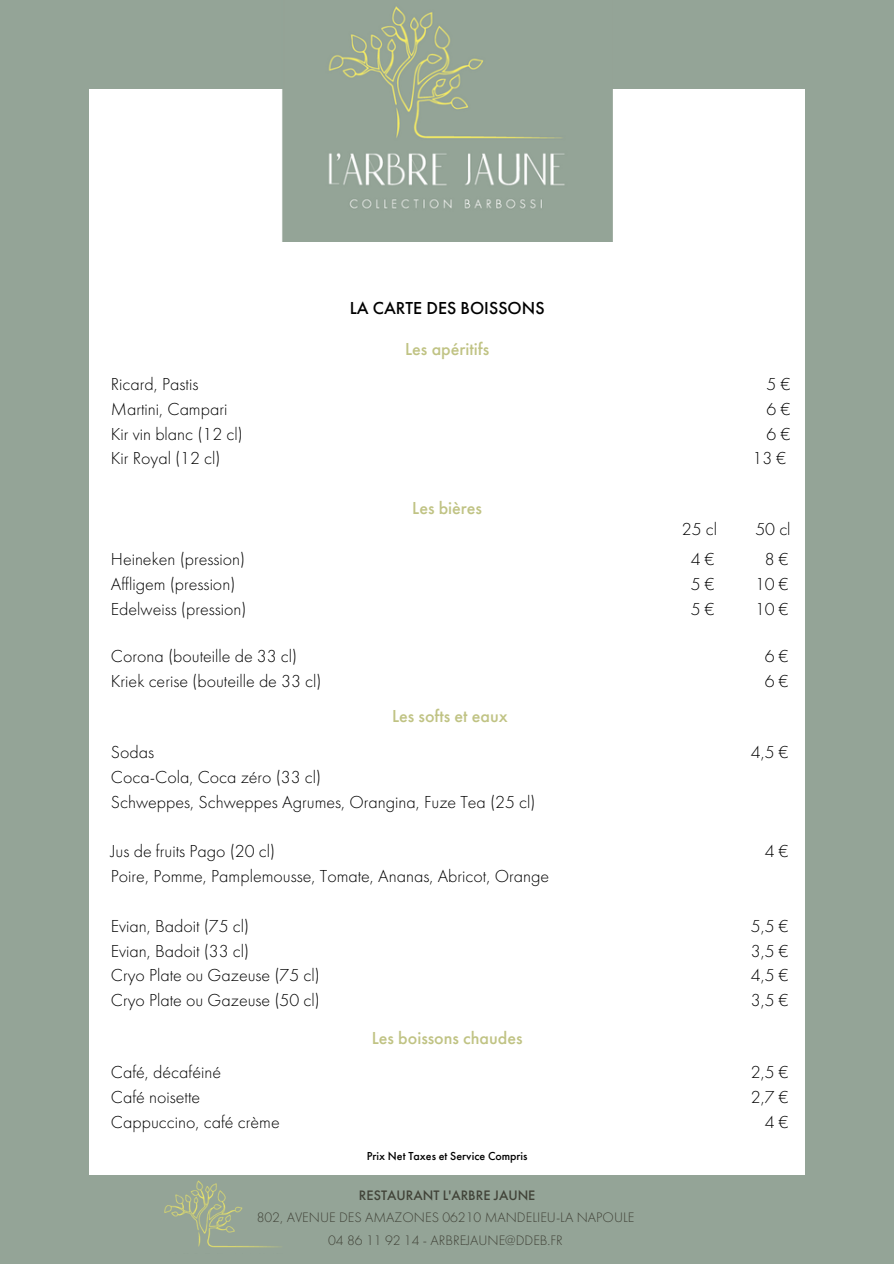
<style>
.page{position:relative;width:894px;height:1264px;background:#fff}
.page>*{position:absolute;margin:0;border:0;box-sizing:border-box;transform-origin:0 0}
.t1{font:300 18px "Futura PT";color:#000}
.t2{font:500 18px "Futura PT";color:#c0c384}
.t3{font:500 18px "Futura PT";color:#000}
.t4{font:300 14.25px "Futura PT";color:#414338}
.t5{font:500 14.25px "Futura PT";color:#414338}
.t6{font:500 12px "Futura PT";color:#000}
</style>
<div class="page">
<div style="left:0;top:0;width:893px;height:1263px;background:#94a497"></div>
<div style="left:89px;top:89px;width:715px;height:1086px;background:#fff"></div>
<img style="left:282px;top:6px;width:330px;height:235px">
<img style="left:164px;top:1180px;width:115px;height:68px">
<p class="t1" style="left:111px;top:372px;width:89px">Ricard, Pastis</p>
<p class="t1" style="left:111px;top:397px;width:118px">Martini, Campari</p>
<p class="t1" style="left:111px;top:422px;width:133px">Kir vin blanc (12 cl)</p>
<p class="t1" style="left:111px;top:446px;width:111px">Kir Royal (12 cl)</p>
<p class="t1" style="left:111px;top:547px;width:136px">Heineken (pression)</p>
<p class="t1" style="left:111px;top:572px;width:126px">Affligem (pression)</p>
<p class="t1" style="left:111px;top:597px;width:137px">Edelweiss (pression)</p>
<p class="t1" style="left:111px;top:644px;width:188px">Corona (bouteille de 33 cl)</p>
<p class="t1" style="left:111px;top:669px;width:212px">Kriek cerise (bouteille de 33 cl)</p>
<p class="t3" style="left:349px;top:296px;width:196px">LA CARTE DES BOISSONS</p>
<p class="t2" style="left:405px;top:338px;width:85px">Les apéritifs</p>
<p class="t2" style="left:412px;top:496px;width:71px">Les bières</p>
<p class="t2" style="left:392px;top:704px;width:117px">Les softs et eaux</p>
<p class="t1" style="left:111px;top:740px;width:45px">Sodas</p>
<p class="t1" style="left:111px;top:765px;width:212px">Coca-Cola, Coca zéro (33 cl)</p>
<p class="t1" style="left:111px;top:790px;width:426px">Schweppes, Schweppes Agrumes, Orangina, Fuze Tea (25 cl)</p>
<p class="t1" style="left:111px;top:839px;width:166px">Jus de fruits Pago (20 cl)</p>
<p class="t1" style="left:111px;top:864px;width:439px">Poire, Pomme, Pamplemousse, Tomate, Ananas, Abricot, Orange</p>
<p class="t1" style="left:111px;top:914px;width:140px">Evian, Badoit (75 cl)</p>
<p class="t1" style="left:111px;top:938px;width:140px">Evian, Badoit (33 cl)</p>
<p class="t1" style="left:111px;top:963px;width:210px">Cryo Plate ou Gazeuse (75 cl)</p>
<p class="t1" style="left:111px;top:988px;width:210px">Cryo Plate ou Gazeuse (50 cl)</p>
<p class="t1" style="left:111px;top:1060px;width:112px">Café, décaféiné</p>
<p class="t1" style="left:111px;top:1085px;width:91px">Café noisette</p>
<p class="t1" style="left:111px;top:1110px;width:170px">Cappuccino, café crème</p>
<p class="t2" style="left:371px;top:1026px;width:152px">Les boissons chaudes</p>
<p class="t6" style="left:366px;top:1148px;width:162px">Prix Net Taxes et Service Compris</p>
<p class="t5" style="left:359px;top:1185px;width:178px">RESTAURANT L'ARBRE JAUNE</p>
<p class="t4" style="left:256px;top:1208px;width:379px">802, AVENUE DES AMAZONES 06210 MANDELIEU-LA NAPOULE</p>
<p class="t4" style="left:328px;top:1230px;width:236px">04 86 11 92 14 - ARBREJAUNE@DDEB.FR</p>
<p class="t1" style="left:681px;top:517px;width:37px">25 cl</p>
<p class="t1" style="left:690px;top:547px;width:25px">4€</p>
<p class="t1" style="left:690px;top:572px;width:25px">5€</p>
<p class="t1" style="left:690px;top:597px;width:25px">5€</p>
<p class="t1" style="left:766px;top:372px;width:25px">5€</p>
<p class="t1" style="left:766px;top:397px;width:25px">6€</p>
<p class="t1" style="left:766px;top:422px;width:25px">6€</p>
<p class="t1" style="left:752px;top:446px;width:35px">13 €</p>
<p class="t1" style="left:755px;top:517px;width:37px">50 cl</p>
<p class="t1" style="left:764px;top:547px;width:25px">8€</p>
<p class="t1" style="left:754px;top:572px;width:35px">10 €</p>
<p class="t1" style="left:754px;top:597px;width:35px">10 €</p>
<p class="t1" style="left:764px;top:644px;width:25px">6€</p>
<p class="t1" style="left:764px;top:669px;width:25px">6€</p>
<p class="t1" style="left:750px;top:740px;width:39px">4,5 €</p>
<p class="t1" style="left:764px;top:839px;width:25px">4€</p>
<p class="t1" style="left:750px;top:914px;width:39px">5,5 €</p>
<p class="t1" style="left:750px;top:938px;width:39px">3,5 €</p>
<p class="t1" style="left:750px;top:963px;width:39px">4,5 €</p>
<p class="t1" style="left:750px;top:988px;width:39px">3,5 €</p>
<p class="t1" style="left:750px;top:1060px;width:39px">2,5 €</p>
<p class="t1" style="left:750px;top:1085px;width:39px">2,7 €</p>
<p class="t1" style="left:764px;top:1110px;width:25px">4€</p>
</div>
